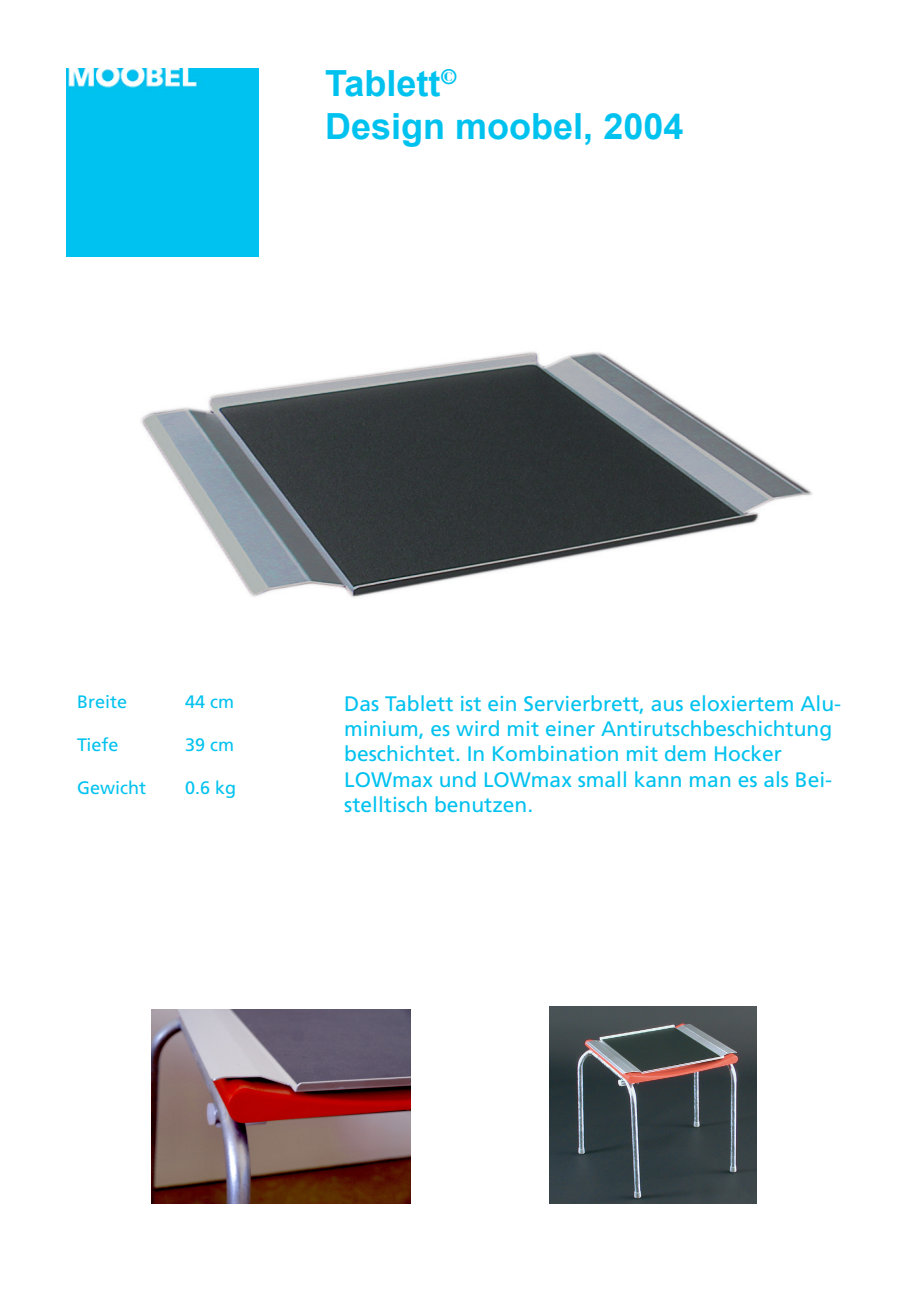
<style>
.page{position:relative;width:919px;height:1289px;background:#fff}
.page>*{position:absolute;margin:0;border:0;box-sizing:border-box;transform-origin:0 0}
.t1{font:700 36px/43.2px "Arial";color:#00c2ef}
.t2{font:21px/25.2px "Frutiger CE";color:#00c2ef}
.t3{font:18px "Frutiger CE";color:#00c2ef}
</style>
<div class="page">
<div style="left:67px;top:68px;width:191px;height:188px;background:#00c2f0"></div>
<img style="left:141px;top:351px;width:671px;height:247px">
<img style="left:152px;top:1009px;width:258px;height:194px">
<img style="left:549px;top:1006px;width:207px;height:197px">
<h1 class="t1" style="left:325px;top:62px;width:360px">Tablett<sup>©<br></sup>Design moobel, 2004</h1>
<p class="t3" style="left:77px;top:690px;width:52px">Breite</p>
<p class="t3" style="left:185px;top:690px;width:51px">44 cm</p>
<p class="t3" style="left:77px;top:734px;width:43px">Tiefe</p>
<p class="t3" style="left:185px;top:734px;width:51px">39 cm</p>
<p class="t3" style="left:77px;top:777px;width:70px">Gewicht</p>
<p class="t3" style="left:185px;top:777px;width:53px">0.6 kg</p>
<p class="t2" style="left:344px;top:691px;width:498px">Das Tablett ist ein Servierbrett, aus eloxiertem Alu&shy;minium, es wird mit einer Antirutschbeschichtung beschichtet. In Kombination mit dem Hocker LOWmax und LOWmax small kann man es als Bei&shy;stelltisch benutzen.</p>
</div>
